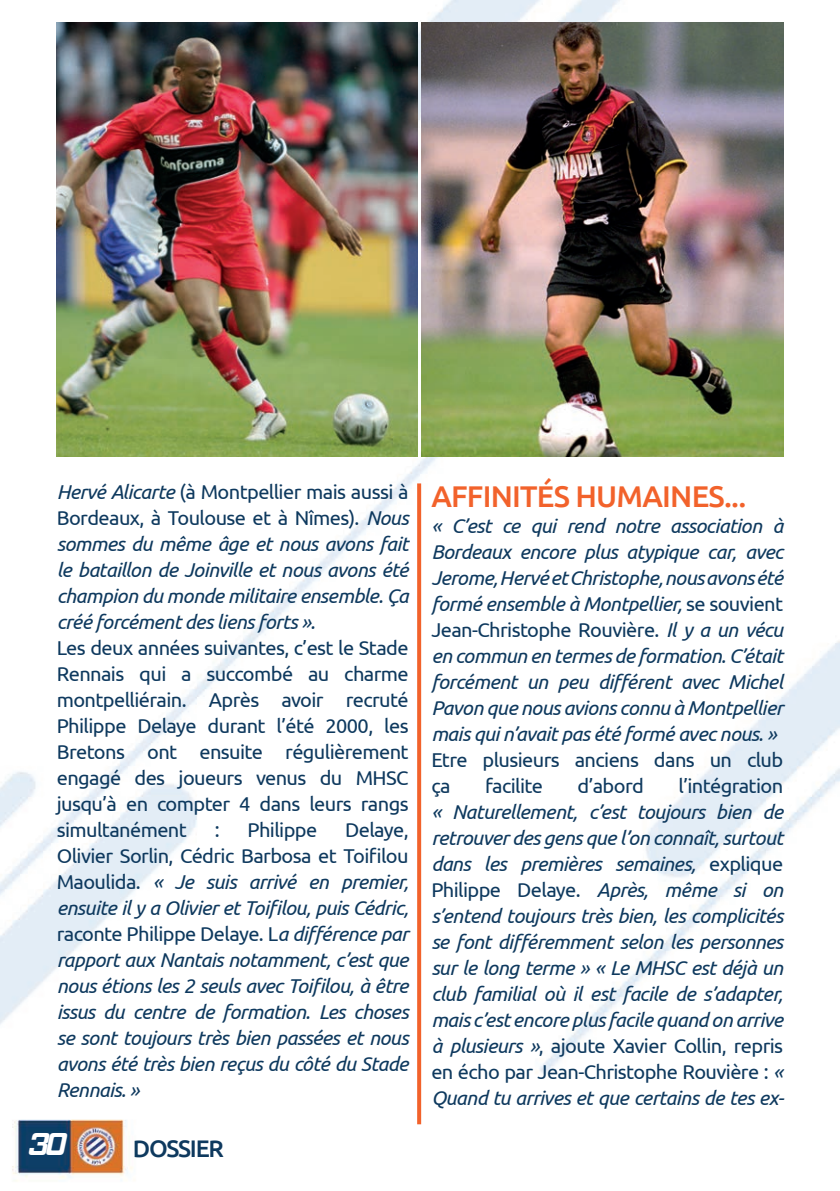
<style>
.page{position:relative;width:840px;height:1191px;background:#fff}
.page>*{position:absolute;margin:0;border:0;box-sizing:border-box;transform-origin:0 0}
.t1{font:italic 700 32px "Hemi Head Rg";color:#fff}
.t2{font:500 30px "Ubuntu";letter-spacing:-.025em;color:#f2622b}
.t3{font:500 24px "Ubuntu";letter-spacing:-.05em;color:#0e395e}
.t4{font:italic 20px/26px "Ubuntu";letter-spacing:-.03em;color:#0e395e;text-align:justify}
.t5{font:20px/26px "Ubuntu";letter-spacing:-.03em;color:#0e395e;text-align:justify}
.s1{font-style:normal}
</style>
<div class="page">
<img style="left:0;top:0;width:839px;height:1181px">
<svg style="left:417px;top:483px;width:4px;height:641px;background:#f26833"></svg>
<img style="left:57px;top:23px;width:360px;height:434px">
<img style="left:421px;top:23px;width:361px;height:434px">
<p class="t4" style="left:57px;top:478px;width:353px">Hervé Alicarte <span class="s1">(à Montpellier mais aussi à Bordeaux, à Toulouse et à Nîmes).</span> Nous sommes du même âge et nous avons fait le bataillon de Joinville et nous avons été champion du monde militaire ensemble. Ça créé forcément des liens forts ».</p>
<p class="t5" style="left:57px;top:634px;width:353px">Les deux années suivantes, c’est le Stade Rennais qui a succombé au charme montpelliérain. Après avoir recruté Philippe Delaye durant l’été 2000, les Bretons ont ensuite régulièrement engagé des joueurs venus du MHSC jusqu’à en compter 4 dans leurs rangs simultanément</p>
<p class="t4" style="left:57px;top:816px;width:353px;text-indent:288px"><span class="s1">Delaye, Olivier Sorlin, Cédric Barbosa et Toifilou Maoulida.</span> « Je suis arrivé en premier, ensuite il y a Olivier et Toifilou, puis Cédric, <span class="s1">raconte Philippe Delaye. L</span>a différence par rapport aux Nantais notamment, c’est que nous étions les 2 seuls avec Toifilou, à être issus du centre de formation. Les choses se sont toujours très bien passées et nous avons été très bien reçus du côté du Stade Rennais. »</p>
<p class="t5" style="left:214px;top:816px;width:6px">:</p>
<p class="t5" style="left:247px;top:816px;width:71px">Philippe</p>
<h1 class="t1" style="left:27px;top:1124px;width:39px">3012</h1>
<p class="t3" style="left:133px;top:1134px;width:134px">RENCONTRE</p>
<p class="t3" style="left:133px;top:1133px;width:93px">DOSSIER</p>
<h2 class="t2" style="left:431px;top:477px;width:316px">AFFINITÉS HUMAINES...</h2>
<p class="t4" style="left:431px;top:512px;width:353px">« C’est ce qui rend notre association à Bordeaux encore plus atypique car, avec Jerome, Hervé et Christophe, nous avons été formé ensemble à Montpellier, <span class="s1">se souvient Jean-Christophe Rouvière.</span> Il y a un vécu en commun en termes de formation. C’était forcément un peu différent avec Michel Pavon que nous avions connu à Montpellier mais qui n’avait pas été formé avec nous. »</p>
<p class="t5" style="left:431px;top:746px;width:353px">Etre plusieurs anciens dans un club ça</p>
<p class="t5" style="left:485px;top:772px;width:59px">facilite</p>
<p class="t5" style="left:577px;top:772px;width:68px">d’abord</p>
<p class="t5" style="left:678px;top:772px;width:106px">l’intégration</p>
<p class="t4" style="left:431px;top:798px;width:353px">« Naturellement, c’est toujours bien de retrouver des gens que l’on connaît, surtout dans les premières semaines, <span class="s1">explique Philippe Delaye.</span> Après, même si on s’entend toujours très bien, les complicités se font différemment selon les personnes sur le long terme » « Le MHSC est déjà un club familial où il est facile de s’adapter, mais c’est encore plus facile quand on arrive à plusieurs »<span class="s1">, ajoute Xavier Collin, repris en écho par Jean-Christophe Rouvière :</span> « Quand tu arrives et que certains de tes ex-</p>
</div>
